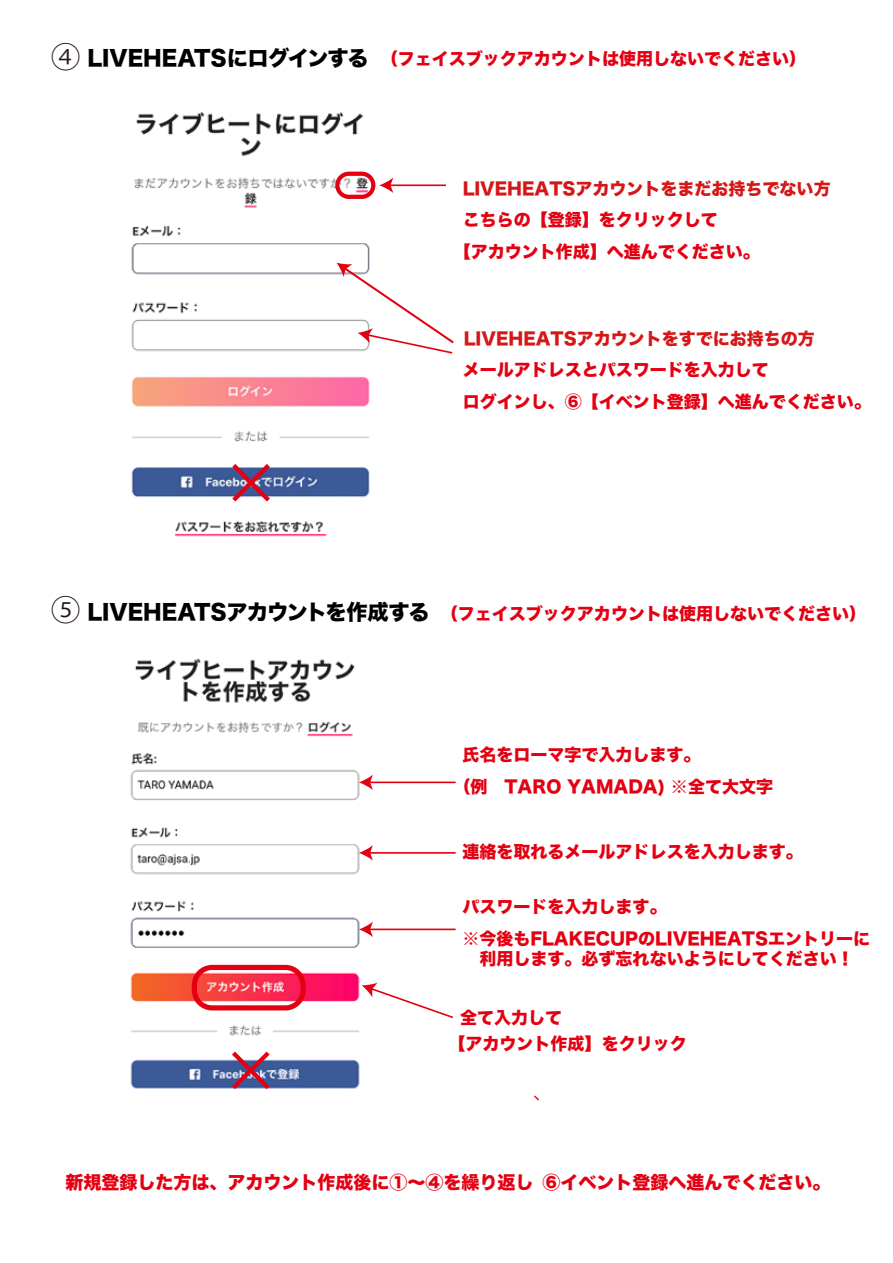
<style>
.page{position:relative;width:893px;height:1263px;background:#fff}
.page>*{position:absolute;margin:0;border:0;box-sizing:border-box;transform-origin:0 0}
.t1{font:29.7px "Koz Go Pro";color:#231815}
.t2{font:21.3px "Hira Kaku Std W8";letter-spacing:-.02em;color:#000}
.t3{font:18px "Hira Kaku Std W8";color:#e40012}
.t4{font:18px "Koz Go Pro";color:#e40012}
.t5{font:16.95px/31.5px "Hira Kaku Std W8";color:#e40012}
.t6{font:16.95px "Hira Kaku Std W8";color:#d51718}
</style>
<div class="page">
<img style="left:130px;top:658px;width:251px;height:431px">
<img style="left:131px;top:112px;width:245px;height:425px">
<svg style="left:228px;top:459px;width:46px;height:47px"></svg>
<div style="left:335px;top:172px;width:40px;height:27px;border:4px solid #e40012;border-radius:12px"></div>
<div style="left:192px;top:965px;width:114px;height:45px;border:5px solid #e40012;border-radius:18px"></div>
<svg style="left:227px;top:1047px;width:47px;height:42px"></svg>
<hr style="left:389px;top:184px;width:57px;height:2px;background:#e30012">
<svg style="left:379px;top:178px;width:14px;height:15px"></svg>
<hr style="left:369px;top:781px;width:87px;height:2px;background:#e30012">
<svg style="left:359px;top:774px;width:14px;height:16px"></svg>
<hr style="left:369px;top:852px;width:87px;height:2px;background:#e30012">
<svg style="left:359px;top:845px;width:14px;height:16px"></svg>
<hr style="left:369px;top:928px;width:87px;height:2px;background:#e30012">
<svg style="left:359px;top:921px;width:14px;height:16px"></svg>
<svg style="left:362px;top:983px;width:91px;height:36px"></svg>
<svg style="left:336px;top:263px;width:118px;height:92px"></svg>
<h1 class="t1" style="left:51px;top:38px;width:31px">④</h1>
<p class="t2" style="left:88px;top:46px;width:283px">LIVEHEATSにログインする</p>
<p class="t5" style="left:381px;top:44px;width:427px">（フェイスブックアカウントは使用しないでください）</p>
<p class="t6" style="left:463px;top:179px;width:369px">LIVEHEATSアカウントをまだお持ちでない方</p>
<p class="t5" style="left:454px;top:205px;width:308px;text-indent:9px">こちらの【登録】をクリックして<br>【アカウント作成】へ進んでください。</p>
<p class="t6" style="left:464px;top:329px;width:352px">LIVEHEATSアカウントをすでにお持ちの方</p>
<p class="t5" style="left:463px;top:355px;width:410px">メールアドレスとパスワードを入力して<br>ログインし、⑥【イベント登録】へ進んでください。</p>
<h1 class="t1" style="left:51px;top:591px;width:31px">⑤</h1>
<p class="t2" style="left:88px;top:600px;width:344px">LIVEHEATSアカウントを作成する</p>
<p class="t5" style="left:441px;top:599px;width:427px">（フェイスブックアカウントは使用しないでください）</p>
<p class="t5" style="left:453px;top:740px;width:321px;text-indent:9px">氏名をローマ字で入力します。<br>（例　TARO YAMADA) ※全て大文字</p>
<p class="t5" style="left:463px;top:836px;width:342px">連絡を取れるメールアドレスを入力します。</p>
<p class="t5" style="left:463px;top:891px;width:409px">パスワードを入力します。<br>※今後もFLAKECUPのLIVEHEATSエントリーに</p>
<p class="t5" style="left:463px;top:943px;width:393px">　利用します。必ず忘れないようにしてください！</p>
<p class="t5" style="left:449px;top:1005px;width:240px;line-height:26px;text-indent:12px">全て入力して<br>【アカウント作成】をクリック</p>
<p class="t4" style="left:533px;top:1081px;width:19px">、</p>
<p class="t3" style="left:65px;top:1172px;width:470px">新規登録した方は、アカウント作成後に①～④を繰り返し</p>
<p class="t3" style="left:542px;top:1172px;width:290px">⑥イベント登録へ進んでください。</p>
</div>
